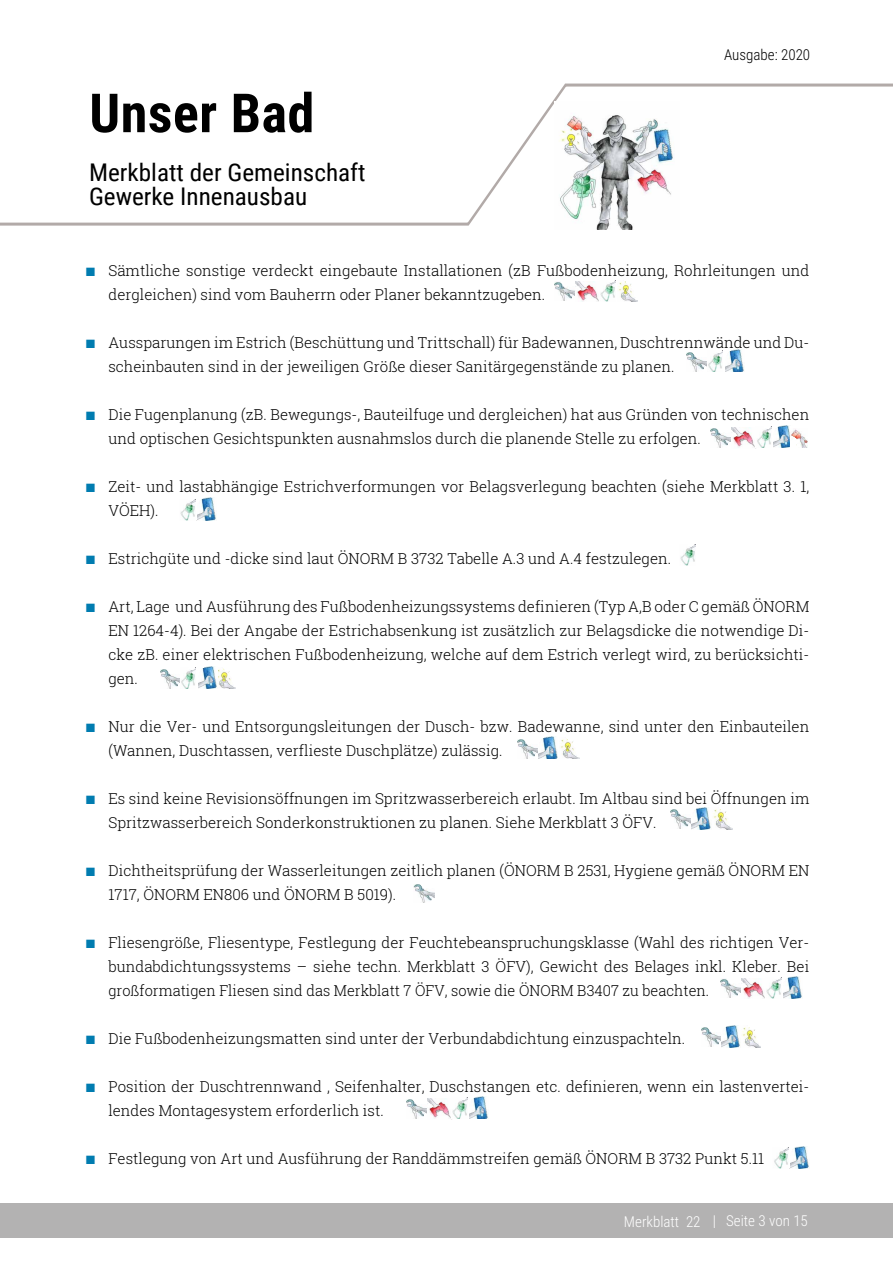
<style>
.page{position:relative;width:893px;height:1263px;background:#fff}
.page>*{position:absolute;margin:0;border:0;box-sizing:border-box;transform-origin:0 0}
.t1{font:700 54px "Roboto Condensed";letter-spacing:.01em;color:#000}
.t2{font:24.3px/24px "Roboto Condensed";color:#000}
.t3{font:300 15px/24px "Roboto Slab";color:#000}
.t4{font:300 15px "Roboto Condensed";color:#fff}
.t5{font:300 15px "Roboto Condensed";color:#000}
.s1{font-family:"Arial";font-weight:400;font-size:18px;color:#007cb0}
</style>
<div class="page">
<svg style="left:0;top:83px;width:893px;height:143px"></svg>
<div style="left:0;top:1203px;width:893px;height:34px;background:#b3b2b2"></div>
<img style="left:555px;top:102px;width:124px;height:128px">
<svg style="left:414px;top:884px;width:21px;height:19px"></svg>
<img style="left:618px;top:282px;width:4px;height:16px">
<svg style="left:622px;top:281px;width:16px;height:20px"></svg>
<svg style="left:585px;top:281px;width:14px;height:21px"></svg>
<svg style="left:554px;top:281px;width:31px;height:21px"></svg>
<svg style="left:600px;top:286px;width:15px;height:15px"></svg>
<svg style="left:606px;top:280px;width:10px;height:6px"></svg>
<svg style="left:686px;top:352px;width:21px;height:19px"></svg>
<svg style="left:708px;top:359px;width:5px;height:13px"></svg>
<svg style="left:713px;top:349px;width:31px;height:23px"></svg>
<svg style="left:180px;top:506px;width:6px;height:14px"></svg>
<svg style="left:186px;top:497px;width:30px;height:23px"></svg>
<img style="left:680px;top:550px;width:15px;height:16px">
<svg style="left:686px;top:544px;width:10px;height:6px"></svg>
<svg style="left:751px;top:978px;width:14px;height:21px"></svg>
<svg style="left:720px;top:978px;width:31px;height:21px"></svg>
<svg style="left:766px;top:984px;width:6px;height:14px"></svg>
<svg style="left:772px;top:976px;width:30px;height:22px"></svg>
<img style="left:713px;top:809px;width:4px;height:17px">
<svg style="left:717px;top:809px;width:16px;height:20px"></svg>
<svg style="left:670px;top:807px;width:41px;height:22px"></svg>
<img style="left:560px;top:739px;width:4px;height:17px">
<svg style="left:564px;top:738px;width:16px;height:21px"></svg>
<svg style="left:517px;top:737px;width:41px;height:22px"></svg>
<svg style="left:160px;top:666px;width:76px;height:23px"></svg>
<svg style="left:741px;top:427px;width:14px;height:21px"></svg>
<svg style="left:710px;top:427px;width:31px;height:21px"></svg>
<svg style="left:757px;top:435px;width:5px;height:13px"></svg>
<svg style="left:762px;top:425px;width:46px;height:23px"></svg>
<svg style="left:701px;top:1025px;width:60px;height:22px"></svg>
<svg style="left:437px;top:1098px;width:14px;height:21px"></svg>
<svg style="left:406px;top:1098px;width:31px;height:21px"></svg>
<svg style="left:452px;top:1104px;width:6px;height:15px"></svg>
<svg style="left:458px;top:1096px;width:30px;height:23px"></svg>
<img style="left:774px;top:1156px;width:5px;height:12px">
<svg style="left:779px;top:1146px;width:30px;height:22px"></svg>
<h1 class="t1" style="left:89px;top:75px;width:226px">Unser Bad</h1>
<h2 class="t2" style="left:89px;top:160px;width:278px">Merkblatt der Gemeinschaft<br>Gewerke Innenausbau</h2>
<p class="t5" style="left:724px;top:44px;width:88px">Ausgabe: 2020</p>
<p class="t3" style="left:108px;top:258px;width:702px;text-indent:-23px"><span class="s1">■</span> Sämtliche sonstige verdeckt eingebaute Installationen (zB Fußbodenheizung, Rohrleitungen und dergleichen) sind vom Bauherrn oder Planer bekanntzugeben.</p>
<p class="t3" style="left:108px;top:330px;width:702px;text-indent:-23px"><span class="s1">■</span> Aussparungen im Estrich (Beschüttung und Trittschall) für Badewannen, Duschtrennwände und Du&shy;scheinbauten sind in der jeweiligen Größe dieser Sanitärgegenstände zu planen.</p>
<p class="t3" style="left:108px;top:402px;width:702px;text-indent:-23px"><span class="s1">■</span> Die Fugenplanung (zB. Bewegungs-, Bauteilfuge und dergleichen) hat aus Gründen von technischen und optischen Gesichtspunkten ausnahmslos durch die planende Stelle zu erfolgen.</p>
<p class="t3" style="left:108px;top:474px;width:702px;text-indent:-23px"><span class="s1">■</span> Zeit- und lastabhängige Estrichverformungen vor Belagsverlegung beachten (siehe Merkblatt 3. 1,<br>VÖEH).</p>
<p class="t3" style="left:85px;top:546px;width:588px"><span class="s1">■</span> Estrichgüte und -dicke sind laut ÖNORM B 3732 Tabelle A.3 und A.4 festzulegen.</p>
<p class="t3" style="left:108px;top:594px;width:702px;text-align:justify;text-indent:-23px"><span class="s1">■</span> Art, Lage und Ausführung des Fußbodenheizungssystems definieren (Typ A,B oder C gemäß ÖNORM EN 1264-4). Bei der Angabe der Estrichabsenkung ist zusätzlich zur Belagsdicke die notwendige Di&shy;cke zB. einer elektrischen Fußbodenheizung, welche auf dem Estrich verlegt wird, zu berücksichti&shy;gen.</p>
<p class="t3" style="left:108px;top:714px;width:702px;text-indent:-23px"><span class="s1">■</span> Nur die Ver- und Entsorgungsleitungen der Dusch- bzw. Badewanne, sind unter den Einbauteilen (Wannen, Duschtassen, verflieste Duschplätze) zulässig.</p>
<p class="t3" style="left:108px;top:786px;width:702px;text-indent:-23px"><span class="s1">■</span> Es sind keine Revisionsöffnungen im Spritzwasserbereich erlaubt. Im Altbau sind bei Öffnungen im<br>Spritzwasserbereich Sonderkonstruktionen zu planen. Siehe Merkblatt 3 ÖFV.</p>
<p class="t3" style="left:108px;top:858px;width:702px;text-indent:-23px"><span class="s1">■</span> Dichtheitsprüfung der Wasserleitungen zeitlich planen (ÖNORM B 2531, Hygiene gemäß ÖNORM EN<br>1717, ÖNORM EN806 und ÖNORM B 5019).</p>
<p class="t3" style="left:108px;top:930px;width:702px;text-align:justify;text-indent:-23px"><span class="s1">■</span> Fliesengröße, Fliesentype, Festlegung der Feuchtebeanspruchungsklasse (Wahl des richtigen Ver&shy;bundabdichtungssystems – siehe techn. Merkblatt 3 ÖFV), Gewicht des Belages inkl. Kleber. Bei großformatigen Fliesen sind das Merkblatt 7 ÖFV, sowie die ÖNORM B3407 zu beachten.</p>
<p class="t3" style="left:85px;top:1026px;width:602px"><span class="s1">■</span> Die Fußbodenheizungsmatten sind unter der Verbundabdichtung einzuspachteln.</p>
<p class="t3" style="left:108px;top:1074px;width:702px;text-indent:-23px"><span class="s1">■</span> Position der Duschtrennwand , Seifenhalter, Duschstangen etc. definieren, wenn ein lastenvertei&shy;lendes Montagesystem erforderlich ist.</p>
<p class="t3" style="left:85px;top:1146px;width:681px"><span class="s1">■</span> Festlegung von Art und Ausführung der Randdämmstreifen gemäß ÖNORM B 3732 Punkt 5.11</p>
<p class="t4" style="left:624px;top:1210px;width:186px">Merkblatt 22 | Seite 3 von 15</p>
</div>
